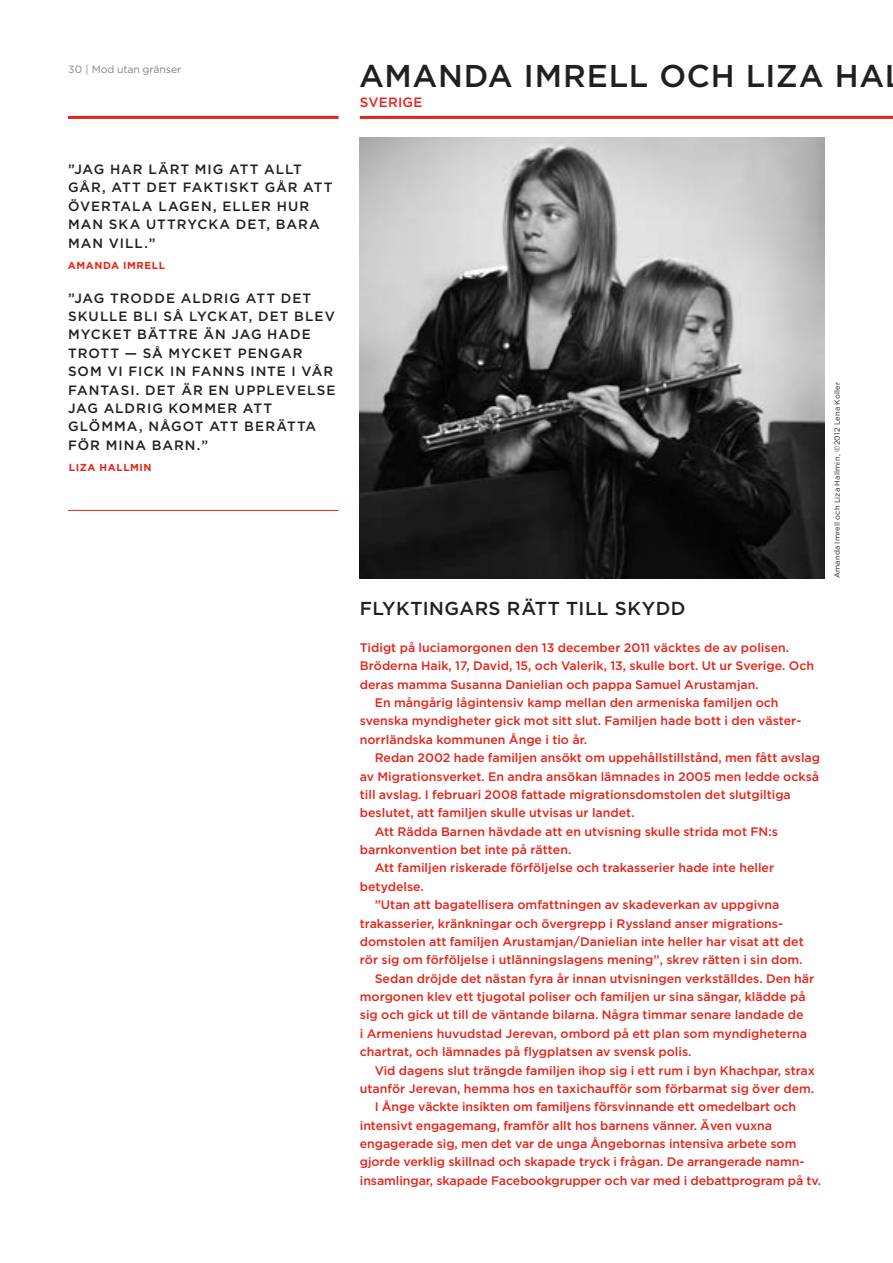
<style>
.page{position:relative;width:893px;height:1263px;background:#fff}
.page>*{position:absolute;margin:0;border:0;box-sizing:border-box;transform-origin:0 0}
.RUBRIK-INTERVJUPERSO{font:500 31.5px "Gotham";letter-spacing:.02em;color:#231f20}
.RUBRIK_OVANFÖR_BIOGR{font:500 18.75px "Gotham";letter-spacing:.025em;color:#231f20}
.CITAT{font:500 13.5px/18.3px "Gotham";letter-spacing:.075em;color:#231f20}
.RUBRIK-INTERVJUPERSO-2{font:500 13.5px "Gotham HTF";letter-spacing:.02em;color:#e72419}
.BRÖD-BIOGRAFI-MED_IN{font:500 12.3px/18.3px "Gotham HTF";color:#e72419}
.BRÖD-BIOGRAFI-UTAN_I{font:500 12.3px/18.3px "Gotham HTF";color:#e72419}
.t1{font:10.5px "Gotham";letter-spacing:-.005em;color:#808285}
.MELLANRUBRIK-2-RÖD{font:700 10.2px "Gotham HTF";letter-spacing:.06em;color:#e72419}
.BILDBYLINE{font:7.5px "Gotham";letter-spacing:.025em;color:#231f20}
</style>
<div class="page">
<hr style="left:360px;top:116px;width:533px;height:3px;background:#e72419">
<hr style="left:68px;top:116px;width:271px;height:3px;background:#e72419">
<hr style="left:68px;top:510px;width:271px;height:1px;background:#e72419">
<img style="left:360px;top:137px;width:465px;height:441px">
<p class="t1" style="left:68px;top:63px;width:115px">30 | Mod utan gränser</p>
<p class="RUBRIK-INTERVJUPERSO" style="left:359px;top:58px;width:527px">AMANDA IMRELL OCH LIZA HA</p>
<p class="RUBRIK-INTERVJUPERSO-2" style="left:360px;top:94px;width:64px">SVERIGE</p>
<p class="CITAT" style="left:68px;top:160px;width:266px">”JAG HAR LÄRT MIG ATT ALLT<br>GÅR, ATT DET FAKTISKT GÅR ATT<br>ÖVERTALA LAGEN, ELLER HUR<br>MAN SKA UTTRYCKA DET, BARA<br>MAN VILL.”</p>
<p class="MELLANRUBRIK-2-RÖD" style="left:68px;top:259px;width:99px">AMANDA IMRELL</p>
<p class="CITAT" style="left:68px;top:288px;width:269px">”JAG TRODDE ALDRIG ATT DET<br>SKULLE BLI SÅ LYCKAT, DET BLEV<br>MYCKET BÄTTRE ÄN JAG HADE<br>TROTT — SÅ MYCKET PENGAR<br>SOM VI FICK IN FANNS INTE I VÅR<br>FANTASI. DET ÄR EN UPPLEVELSE<br>JAG ALDRIG KOMMER ATT<br>GLÖMMA, NÅGOT ATT BERÄTTA<br>FÖR MINA BARN.”</p>
<p class="MELLANRUBRIK-2-RÖD" style="left:69px;top:462px;width:84px">LIZA HALLMIN</p>
<p class="RUBRIK_OVANFÖR_BIOGR" style="left:360px;top:598px;width:327px">FLYKTINGARS RÄTT TILL SKYDD</p>
<p class="BRÖD-BIOGRAFI-UTAN_I" style="left:360px;top:638px;width:456px">Tidigt på luciamorgonen den 13 december 2011 väcktes de av polisen.<br>Bröderna Haik, 17, David, 15, och Valerik, 13, skulle bort. Ut ur Sverige. Och deras mamma Susanna Danielian och pappa Samuel Arustamjan.</p>
<p class="BRÖD-BIOGRAFI-MED_IN" style="left:360px;top:693px;width:443px;text-indent:15px">En mångårig lågintensiv kamp mellan den armeniska familjen och svenska myndigheter gick mot sitt slut. Familjen hade bott i den väster&shy;norrländska kommunen Ånge i tio år.</p>
<p class="BRÖD-BIOGRAFI-MED_IN" style="left:360px;top:748px;width:462px;text-indent:15px">Redan 2002 hade familjen ansökt om uppehållstillstånd, men fått avslag av Migrationsverket. En andra ansökan lämnades in 2005 men ledde också till avslag. I februari 2008 fattade migrationsdomstolen det slutgiltiga beslutet, att familjen skulle utvisas ur landet.</p>
<p class="BRÖD-BIOGRAFI-MED_IN" style="left:360px;top:822px;width:420px;text-indent:15px">Att Rädda Barnen hävdade att en utvisning skulle strida mot FN:s barnkonvention bet inte på rätten.</p>
<p class="BRÖD-BIOGRAFI-MED_IN" style="left:360px;top:859px;width:416px;text-indent:15px">Att familjen riskerade förföljelse och trakasserier hade inte heller betydelse.</p>
<p class="BRÖD-BIOGRAFI-MED_IN" style="left:360px;top:895px;width:445px;text-indent:15px">”Utan att bagatellisera omfattningen av skadeverkan av uppgivna trakasserier, kränkningar och övergrepp i Ryssland anser migrations&shy;domstolen att familjen Arustamjan/Danielian inte heller har visat att det rör sig om förföljelse i utlänningslagens mening”, skrev rätten i sin dom.</p>
<p class="BRÖD-BIOGRAFI-MED_IN" style="left:360px;top:969px;width:456px;text-indent:15px">Sedan dröjde det nästan fyra år innan utvisningen verkställdes. Den här morgonen klev ett tjugotal poliser och familjen ur sina sängar, klädde på sig och gick ut till de väntande bilarna. Några timmar senare landade de<br>i Armeniens huvudstad Jerevan, ombord på ett plan som myndigheterna chartrat, och lämnades på flygplatsen av svensk polis.</p>
<p class="BRÖD-BIOGRAFI-MED_IN" style="left:360px;top:1061px;width:457px;text-align:right">Vid dagens slut trängde familjen ihop sig i ett rum i byn Khachpar, strax utanför Jerevan, hemma hos en taxichaufför som förbarmat sig över dem.</p>
<p class="BRÖD-BIOGRAFI-MED_IN" style="left:360px;top:1097px;width:463px;text-indent:15px">I Ånge väckte insikten om familjens försvinnande ett omedelbart och intensivt engagemang, framför allt hos barnens vänner. Även vuxna engagerade sig, men det var de unga Ångebornas intensiva arbete som gjorde verklig skillnad och skapade tryck i frågan. De arrangerade namn&shy;insamlingar, skapade Facebookgrupper och var med i debattprogram på tv.</p>
<p class="BILDBYLINE" style="left:833px;top:578px;width:198px;rotate:-90deg">Amanda Imrell och Liza Hallmin, ©2012 Lena Koller</p>
</div>
